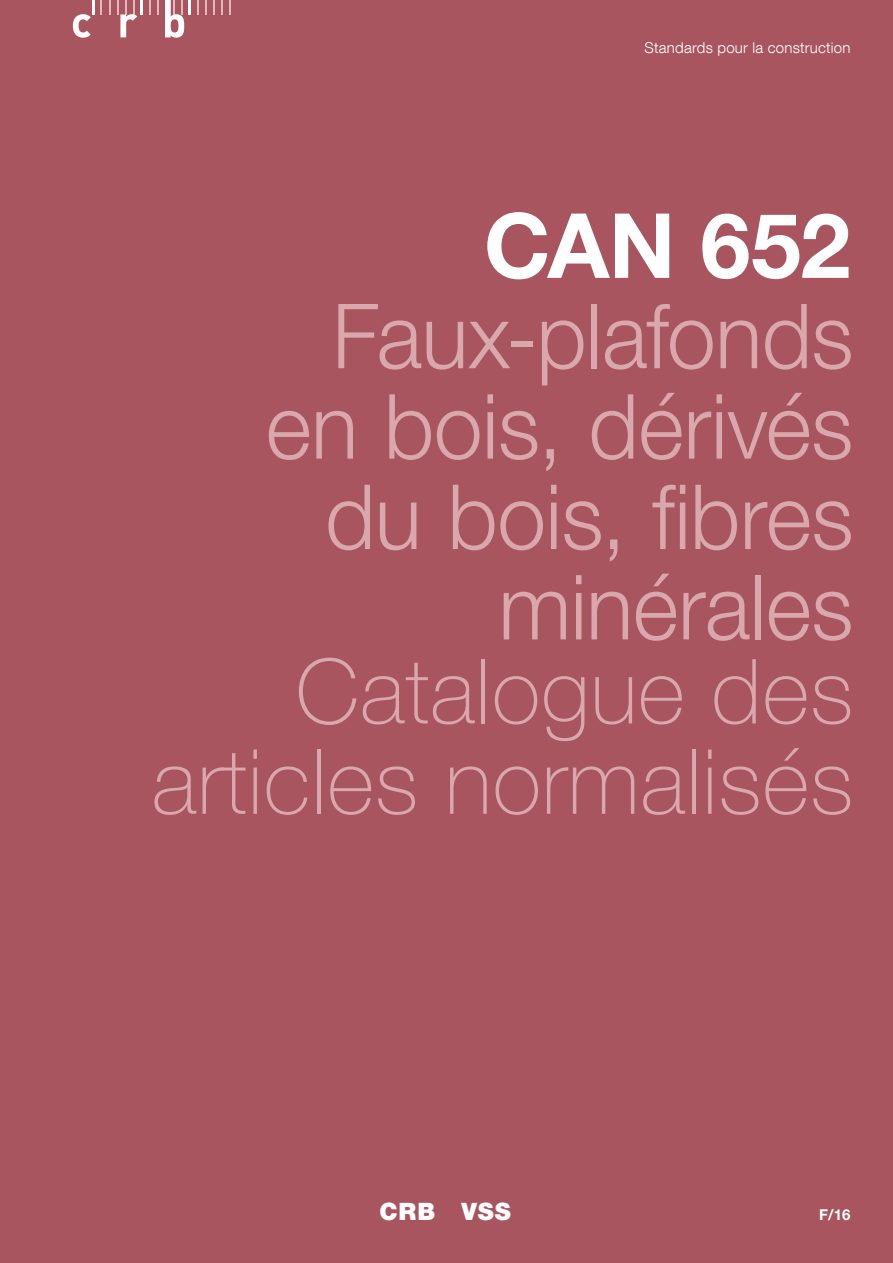
<style>
.page{position:relative;width:893px;height:1263px;background:#a8555f}
.page>*{position:absolute;margin:0;border:0;box-sizing:border-box;transform-origin:0 0}
.t1{font:300 90px/90.4px "Helvetica Neue LT Com";letter-spacing:-.005em;color:#d8a8ac;text-align:right}
.t2{font:100 90px/90.3px "Helvetica Neue LT Com";letter-spacing:.01em;color:#d8a8ac;text-align:right}
.t3{font:700 90px "Helvetica Neue LT Com";letter-spacing:-.005em;color:#fff}
.t4{font:900 24px "Helvetica Neue";letter-spacing:.04em;color:#fff}
.t5{font:300 15px "Helvetica Neue LT Com";letter-spacing:.015em;color:#fff}
.t6{font:700 15px "Helvetica Neue";color:#fff}
</style>
<div class="page">
<hr style="left:140px;top:0;width:3px;height:14px;background:#fff">
<svg style="left:101px;top:0;width:1px;height:14px"></svg>
<svg style="left:109px;top:0;width:1px;height:14px"></svg>
<svg style="left:149px;top:0;width:1px;height:14px"></svg>
<svg style="left:157px;top:0;width:1px;height:14px"></svg>
<svg style="left:197px;top:0;width:1px;height:14px"></svg>
<svg style="left:205px;top:0;width:1px;height:14px"></svg>
<svg style="left:213px;top:0;width:1px;height:14px"></svg>
<svg style="left:221px;top:0;width:1px;height:14px"></svg>
<svg style="left:229px;top:0;width:1px;height:14px"></svg>
<svg style="left:73px;top:0;width:21px;height:38px"></svg>
<svg style="left:117px;top:0;width:20px;height:37px"></svg>
<svg style="left:165px;top:0;width:26px;height:38px"></svg>
<p class="t5" style="left:644px;top:39px;width:207px">Standards pour la construction</p>
<p class="t3" style="left:484px;top:189px;width:368px">CAN 652</p>
<p class="t1" style="left:266px;top:289px;width:589px">Faux-plafonds en bois, dérivés du bois, fibres minérales</p>
<p class="t2" style="left:152px;top:645px;width:703px">Catalogue des articles normalisés</p>
<p class="t4" style="left:379px;top:1197px;width:133px">CRB VSS</p>
<p class="t6" style="left:819px;top:1206px;width:33px">F/16</p>
</div>
